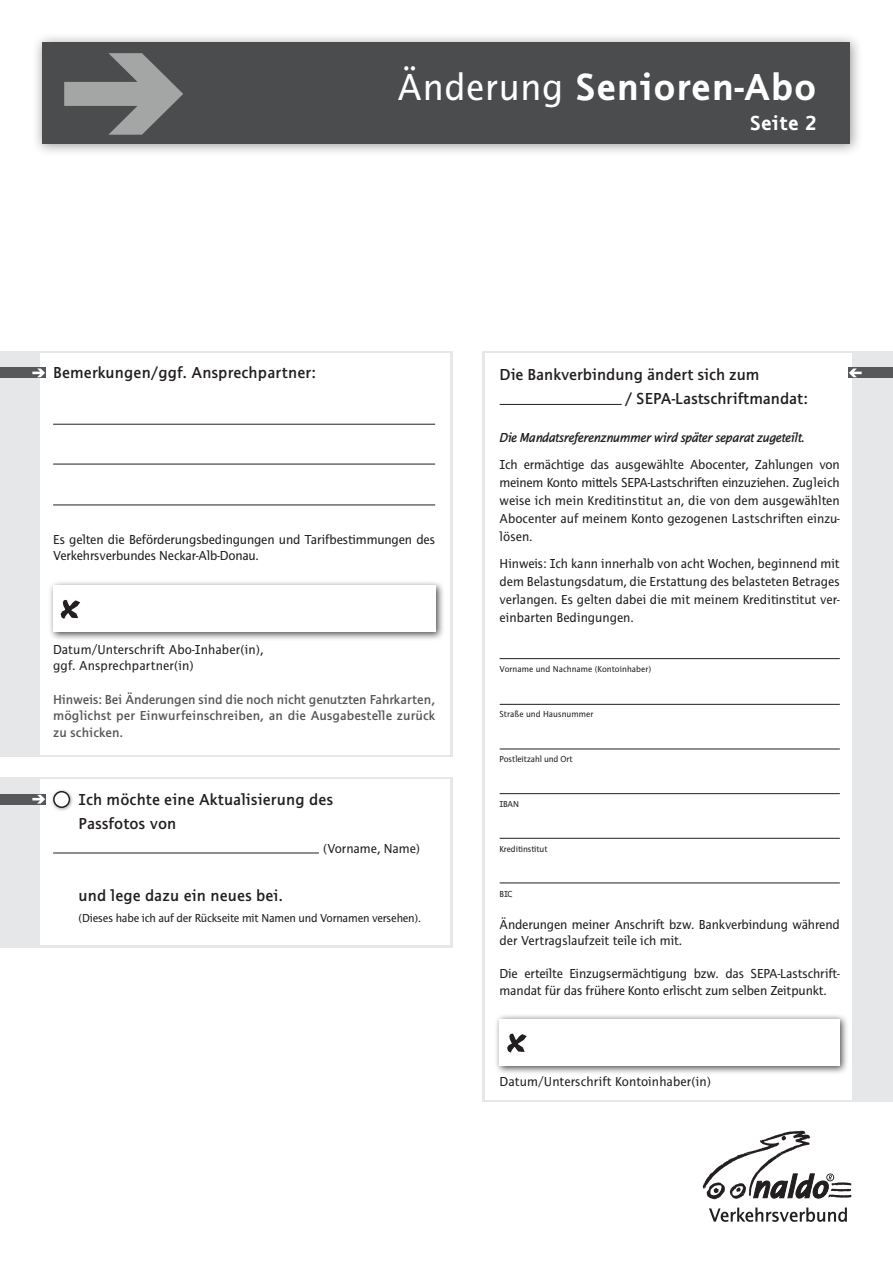
<style>
.page{position:relative;width:893px;height:1263px;background:#fff}
.page>*{position:absolute;margin:0;border:0;box-sizing:border-box;transform-origin:0 0}
.t1{font:700 39px "Thordis Sans EFOP";letter-spacing:.02em;color:#fff}
.t2{font:700 21px "Thordis Sans EFOP";letter-spacing:.015em;color:#fff}
.t3{font:600 16.5px/24px "Thordis Sans EFOP";letter-spacing:.005em;color:#231f20}
.t4{font:13.5px/18px "Thordis Sans EFOP";letter-spacing:-.01em;color:#231f20}
.t5{font:600 13.5px/16.5px "Thordis Sans EFOP";letter-spacing:.01em;color:#57585a;text-align:justify}
.t6{font:13.5px/16.5px "Thordis Sans EFOP";letter-spacing:.01em;color:#231f20}
.t7{font:italic 600 13.5px "Thordis Sans EFOP";letter-spacing:-.04em;color:#231f20}
.t8{font:12px "Thordis Sans EFOP";letter-spacing:-.015em;color:#231f20}
.t9{font:9px "Thordis Sans EFOP";letter-spacing:-.005em;color:#231f20}
.s1{font-weight:400}
</style>
<div class="page">
<div style="left:0;top:351px;width:452px;height:405px;background:#e6e7e9"></div>
<div style="left:0;top:777px;width:452px;height:170px;background:#e6e7e9"></div>
<div style="left:40px;top:353px;width:409px;height:401px;background:#fff"></div>
<div style="left:40px;top:779px;width:409px;height:165px;background:#fff"></div>
<div style="left:482px;top:351px;width:411px;height:750px;background:#e6e7e9"></div>
<div style="left:485px;top:353px;width:366px;height:746px;background:#fff"></div>
<div style="left:50px;top:788px;width:25px;height:24px;background:#231f20;opacity:.45"></div>
<div style="left:54px;top:792px;width:15px;height:15px;background:#fff;border-radius:50%"></div>
<div style="left:53px;top:791px;width:17px;height:17px;border:2px solid #231f20;border-radius:50%"></div>
<hr style="left:500px;top:404px;width:122px;height:1px;background:#231f20">
<hr style="left:500px;top:658px;width:340px;height:1px;background:#231f20">
<hr style="left:500px;top:704px;width:340px;height:1px;background:#231f20">
<hr style="left:500px;top:749px;width:340px;height:1px;background:#231f20">
<div style="left:494px;top:1013px;width:355px;height:62px;background:#231f20;opacity:.8"></div>
<div style="left:500px;top:1019px;width:340px;height:46px;background:#fff"></div>
<svg style="left:507px;top:1033px;width:20px;height:20px"></svg>
<hr style="left:500px;top:793px;width:340px;height:1px;background:#231f20">
<hr style="left:500px;top:838px;width:340px;height:1px;background:#231f20">
<hr style="left:500px;top:882px;width:340px;height:1px;background:#231f20">
<hr style="left:53px;top:424px;width:382px;height:1px;background:#231f20">
<hr style="left:53px;top:464px;width:382px;height:1px;background:#231f20">
<hr style="left:53px;top:505px;width:382px;height:1px;background:#231f20">
<div style="left:48px;top:580px;width:396px;height:61px;background:#231f20;opacity:.8"></div>
<div style="left:53px;top:585px;width:382px;height:47px;background:#fff"></div>
<svg style="left:60px;top:599px;width:21px;height:20px"></svg>
<div style="left:32px;top:32px;width:831px;height:125px;background:#231f20;opacity:.45"></div>
<div style="left:43px;top:43px;width:807px;height:101px;background:#4b4c4d"></div>
<hr style="left:53px;top:853px;width:266px;height:1px;background:#231f20">
<svg style="left:703px;top:1131px;width:148px;height:69px"></svg>
<svg style="left:709px;top:1207px;width:138px;height:15px"></svg>
<svg style="left:64px;top:53px;width:119px;height:82px"></svg>
<div style="left:0;top:368px;width:46px;height:10px;background:#57585a"></div>
<svg style="left:32px;top:368px;width:13px;height:9px"></svg>
<div style="left:0;top:794px;width:46px;height:10px;background:#57585a"></div>
<svg style="left:32px;top:795px;width:13px;height:8px"></svg>
<div style="left:848px;top:368px;width:45px;height:10px;background:#57585a"></div>
<svg style="left:849px;top:368px;width:13px;height:9px"></svg>
<h1 class="t1" style="left:398px;top:64px;width:420px"><span class="s1">Änderung</span> Senioren-Abo</h1>
<h2 class="t2" style="left:750px;top:110px;width:68px">Seite 2</h2>
<p class="t3" style="left:53px;top:361px;width:264px">Bemerkungen/ggf. Ansprechpartner:</p>
<p class="t3" style="left:625px;top:364px;width:184px;text-indent:-125px">Die Bankverbindung ändert sich zum<br>/ SEPA-Lastschriftmandat:</p>
<p class="t4" style="left:53px;top:531px;width:383px;line-height:16.5px">Es gelten die Beförderungsbedingungen und Tarifbestimmungen des<br>Verkehrsverbundes Neckar-Alb-Donau.</p>
<p class="t6" style="left:53px;top:641px;width:212px">Datum/Unterschrift Abo-Inhaber(in), ggf. Ansprechpartner(in)</p>
<p class="t5" style="left:53px;top:692px;width:383px">Hinweis: Bei Änderungen sind die noch nicht genutzten Fahrkarten, möglichst per Einwurfeinschreiben, an die Ausgabestelle zurück zu schicken.</p>
<p class="t3" style="left:79px;top:788px;width:256px">Ich möchte eine Aktualisierung des<br>Passfotos von</p>
<p class="t4" style="left:323px;top:840px;width:98px">(Vorname, Name)</p>
<p class="t3" style="left:79px;top:884px;width:206px">und lege dazu ein neues bei.</p>
<p class="t8" style="left:79px;top:911px;width:344px">(Dieses habe ich auf der Rückseite mit Namen und Vornamen versehen).</p>
<p class="t7" style="left:500px;top:430px;width:307px">Die Mandatsreferenznummer wird später separat zugeteilt.</p>
<p class="t4" style="left:500px;top:456px;width:342px;text-align:justify">Ich ermächtige das ausgewählte Abocenter, Zahlungen von meinem Konto mittels SEPA-Lastschriften einzuziehen. Zugleich weise ich mein Kreditinstitut an, die von dem ausgewählten Abocenter auf meinem Konto gezogenen Lastschriften einzu&shy;lösen.</p>
<p class="t4" style="left:500px;top:555px;width:342px;text-align:justify">Hinweis: Ich kann innerhalb von acht Wochen, beginnend mit dem Belastungsdatum, die Erstattung des belasteten Betrages verlangen. Es gelten dabei die mit meinem Kreditinstitut ver&shy;einbarten Bedingungen.</p>
<p class="t9" style="left:500px;top:663px;width:153px">Vorname und Nachname (Kontoinhaber)</p>
<p class="t9" style="left:500px;top:708px;width:95px">Straße und Hausnummer</p>
<p class="t9" style="left:500px;top:753px;width:75px">Postleitzahl und Ort</p>
<p class="t9" style="left:500px;top:798px;width:21px">IBAN</p>
<p class="t9" style="left:500px;top:843px;width:50px">Kreditinstitut</p>
<p class="t9" style="left:500px;top:888px;width:14px">BIC</p>
<p class="t4" style="left:500px;top:916px;width:342px;line-height:16.5px">Änderungen meiner Anschrift bzw. Bankverbindung während der Vertragslaufzeit teile ich mit.</p>
<p class="t4" style="left:500px;top:966px;width:342px;line-height:16.5px">Die erteilte Einzugsermächtigung bzw. das SEPA-Lastschrift&shy;mandat für das frühere Konto erlischt zum selben Zeitpunkt.</p>
<p class="t4" style="left:500px;top:1073px;width:213px">Datum/Unterschrift Kontoinhaber(in)</p>
</div>
